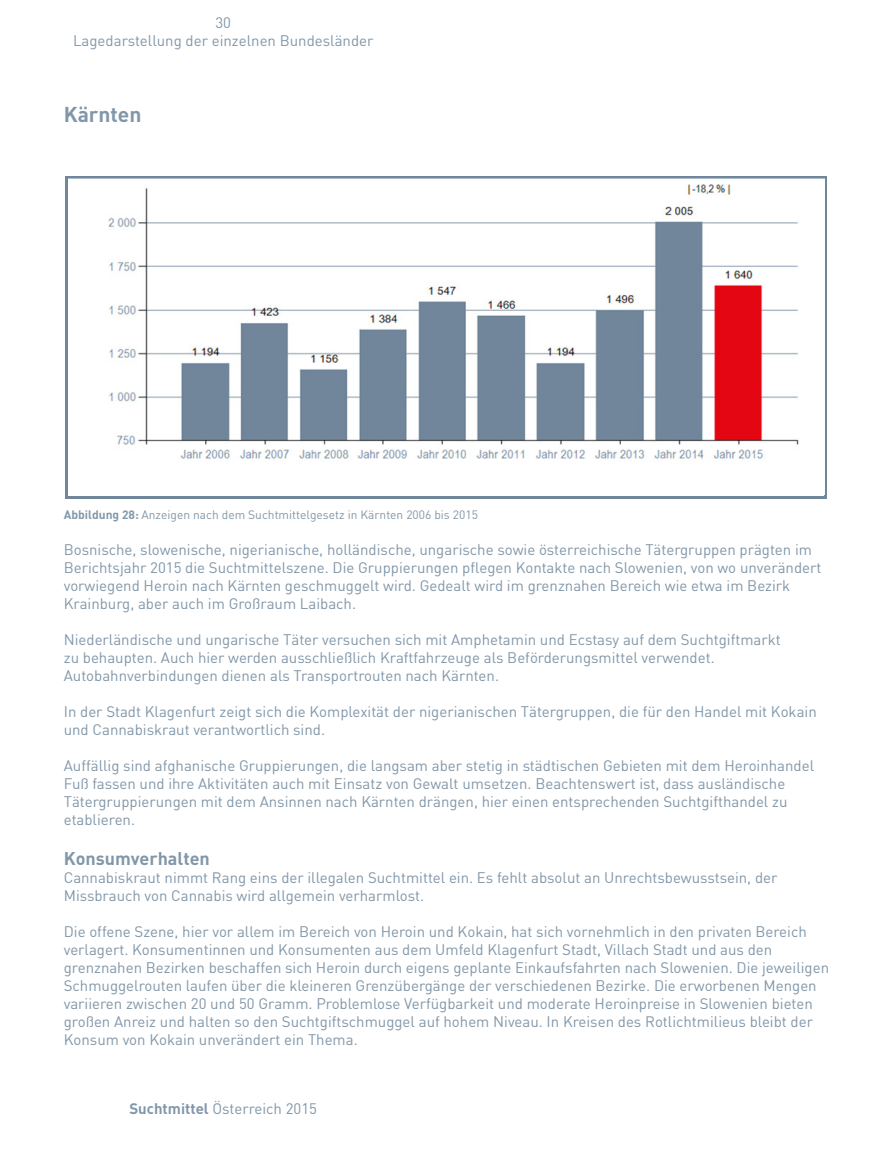
<style>
.page{position:relative;width:893px;height:1149px;background:#fff}
.page>*{position:absolute;margin:0;border:0;box-sizing:border-box;transform-origin:0 0}
.t1{font:700 21px "DIN";color:#8197a9}
.t2{font:700 18px "DIN";color:#8197a9}
.t3{font:15px/18px "DIN";color:#8197a9}
.t4{font:12px "DIN";color:#8197a9}
.s1{font-weight:700}
</style>
<div class="page">
<hr style="left:65px;top:176px;width:3px;height:322px;background:#70869b">
<hr style="left:824px;top:179px;width:3px;height:319px;background:#70869b">
<hr style="left:68px;top:176px;width:759px;height:3px;background:#70869b">
<hr style="left:68px;top:495px;width:759px;height:3px;background:#70869b">
<img style="left:108px;top:184px;width:691px;height:277px">
<div style="left:355px;top:459px;width:243px;height:28px;background:#fff"></div>
<p class="t3" style="left:215px;top:14px;width:17px">30</p>
<p class="t3" style="left:73px;top:32px;width:302px">Lagedarstellung der einzelnen Bundesländer</p>
<p class="t1" style="left:64px;top:101px;width:79px">Kärnten</p>
<p class="t4" style="left:64px;top:506px;width:416px"><span class="s1">Abbildung 28:</span> Anzeigen nach dem Suchtmittelgesetz in Kärnten 2006 bis 2015</p>
<p class="t3" style="left:64px;top:540px;width:759px">Bosnische, slowenische, nigerianische, holländische, ungarische sowie österreichische Tätergruppen prägten im Berichtsjahr 2015 die Suchtmittelszene. Die Gruppierungen pflegen Kontakte nach Slowenien, von wo unverändert vorwiegend Heroin nach Kärnten geschmuggelt wird. Gedealt wird im grenznahen Bereich wie etwa im Bezirk Krainburg, aber auch im Großraum Laibach.</p>
<p class="t3" style="left:64px;top:630px;width:719px">Niederländische und ungarische Täter versuchen sich mit Amphetamin und Ecstasy auf dem Suchtgiftmarkt zu behaupten. Auch hier werden ausschließlich Kraftfahrzeuge als Beförderungsmittel verwendet.<br>Autobahnverbindungen dienen als Transportrouten nach Kärnten.</p>
<p class="t3" style="left:64px;top:702px;width:754px">In der Stadt Klagenfurt zeigt sich die Komplexität der nigerianischen Tätergruppen, die für den Handel mit Kokain und Cannabiskraut verantwortlich sind.</p>
<p class="t3" style="left:64px;top:756px;width:752px">Auffällig sind afghanische Gruppierungen, die langsam aber stetig in städtischen Gebieten mit dem Heroinhandel Fuß fassen und ihre Aktivitäten auch mit Einsatz von Gewalt umsetzen. Beachtenswert ist, dass ausländische Tätergruppierungen mit dem Ansinnen nach Kärnten drängen, hier einen entsprechenden Suchtgifthandel zu etablieren.</p>
<p class="t2" style="left:64px;top:846px;width:148px">Konsumverhalten</p>
<p class="t3" style="left:64px;top:867px;width:715px">Cannabiskraut nimmt Rang eins der illegalen Suchtmittel ein. Es fehlt absolut an Unrechtsbewusstsein, der<br>Missbrauch von Cannabis wird allgemein verharmlost.</p>
<p class="t3" style="left:64px;top:921px;width:767px">Die offene Szene, hier vor allem im Bereich von Heroin und Kokain, hat sich vornehmlich in den privaten Bereich verlagert. Konsumentinnen und Konsumenten aus dem Umfeld Klagenfurt Stadt, Villach Stadt und aus den grenznahen Bezirken beschaffen sich Heroin durch eigens geplante Einkaufsfahrten nach Slowenien. Die jeweiligen Schmuggelrouten laufen über die kleineren Grenzübergänge der verschiedenen Bezirke. Die erworbenen Mengen variieren zwischen 20 und 50 Gramm. Problemlose Verfügbarkeit und moderate Heroinpreise in Slowenien bieten großen Anreiz und halten so den Suchtgiftschmuggel auf hohem Niveau. In Kreisen des Rotlichtmilieus bleibt der Konsum von Kokain unverändert ein Thema.</p>
<p class="t3" style="left:129px;top:1098px;width:189px"><span class="s1">Suchtmittel</span> Österreich 2015</p>
</div>
